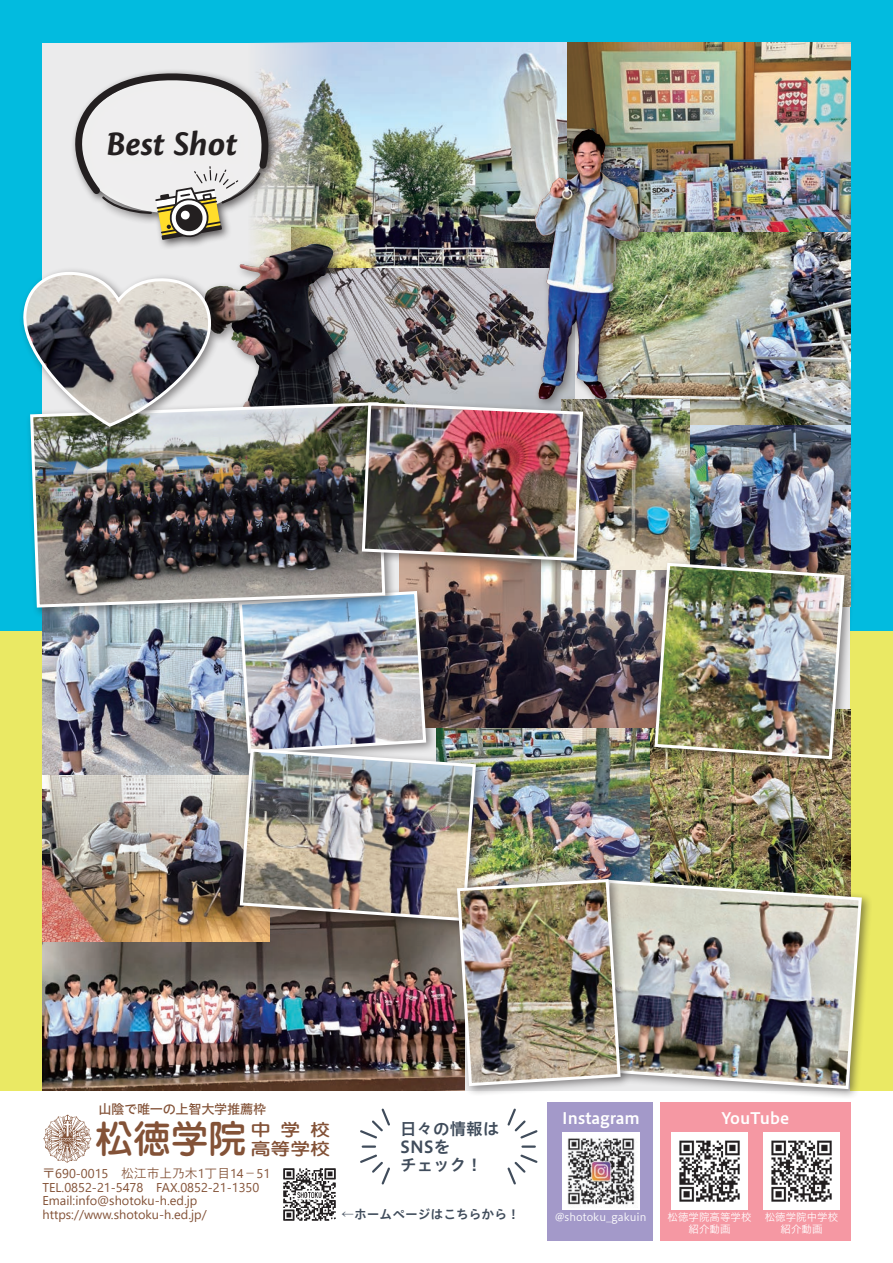
<style>
.page{position:relative;width:893px;height:1263px;background:#fff}
.page>*{position:absolute;margin:0;border:0;box-sizing:border-box;transform-origin:0 0}
.t1{font:500 37.8px "Jun 34 Pro";color:#835237}
.t2{font:italic 700 36px "Cronos Pro";color:#231f20}
.t3{font:500 16.8px "Jun 34 Pro";color:#835237;scale:1.18 1}
.t4{font:16.5px "Hiragino UD Sans Std W6";color:#404c5b}
.t5{font:15.75px "Hiragino UD Sans Std W6";color:#fff}
.t6{font:13.2px "Hiragino UD Sans Std W5";letter-spacing:-.025em;color:#835237}
.t7{font:12.75px "Yu Gothic UI";color:#835237}
.t8{font:12.75px "Hiragino UD Sans Std W6";color:#404c5b}
.t9{font:10.5px "Hiragino UD Sans Std W3";color:#fff}
</style>
<div class="page">
<div style="left:0;top:0;width:893px;height:631px;background:#02bbdf"></div>
<div style="left:0;top:631px;width:893px;height:632px;background:#eae964"></div>
<div style="left:0;top:1091px;width:893px;height:172px;background:#fff"></div>
<img style="left:650px;top:770px;width:200px;height:105px">
<img style="left:622px;top:727px;width:28px;height:148px">
<img style="left:399px;top:569px;width:251px;height:158px">
<img style="left:348px;top:268px;width:182px;height:130px">
<img style="left:689px;top:424px;width:161px;height:134px">
<img style="left:43px;top:941px;width:409px;height:149px">
<img style="left:43px;top:774px;width:194px;height:167px">
<div style="left:660px;top:1103px;width:190px;height:138px;background:#f598a3"></div>
<div style="left:548px;top:1103px;width:105px;height:138px;background:#a399c9"></div>
<img style="left:43px;top:1114px;width:48px;height:48px">
<img style="left:283px;top:1168px;width:53px;height:53px">
<img style="left:562px;top:1133px;width:77px;height:76px">
<img style="left:671px;top:1133px;width:77px;height:76px">
<img style="left:763px;top:1133px;width:77px;height:76px">
<svg style="left:360px;top:1108px;width:178px;height:77px"></svg>
<img style="left:246px;top:43px;width:321px;height:225px">
<img style="left:567px;top:43px;width:283px;height:190px">
<img style="left:43px;top:618px;width:192px;height:156px">
<img style="left:651px;top:233px;width:199px;height:191px">
<img style="left:594px;top:399px;width:95px;height:170px">
<div style="left:530px;top:125px;width:121px;height:285px;background:#231f20;opacity:.5"></div>
<img style="left:552px;top:129px;width:36px;height:57px">
<div style="left:589px;top:875px;width:283px;height:225px;background:#231f20;opacity:.5"></div>
<img style="left:631px;top:878px;width:232px;height:213px">
<div style="left:650px;top:558px;width:205px;height:212px;background:#231f20;opacity:.5"></div>
<img style="left:653px;top:561px;width:193px;height:200px">
<div style="left:452px;top:874px;width:179px;height:223px;background:#231f20;opacity:.5"></div>
<img style="left:237px;top:589px;width:385px;height:499px">
<div style="left:70px;top:68px;width:209px;height:182px;background:#231f20;opacity:.75"></div>
<svg style="left:52px;top:56px;width:231px;height:185px;background:#d5d3d2"></svg>
<div style="left:199px;top:239px;width:149px;height:182px;background:#231f20;opacity:.5"></div>
<img style="left:261px;top:244px;width:54px;height:21px">
<div style="left:25px;top:397px;width:371px;height:221px;background:#231f20;opacity:.5"></div>
<img style="left:29px;top:401px;width:358px;height:208px">
<div style="left:357px;top:398px;width:237px;height:174px;background:#231f20;opacity:.5"></div>
<img style="left:360px;top:401px;width:225px;height:161px">
<div style="left:18px;top:267px;width:204px;height:170px;background:#231f20;opacity:.5"></div>
<svg style="left:23px;top:272px;width:188px;height:157px;background:#959ea0"></svg>
<p class="t2" style="left:106px;top:123px;width:132px">Best Shot</p>
<p class="t6" style="left:99px;top:1099px;width:169px">山陰で唯一の上智大学推薦枠</p>
<p class="t5" style="left:562px;top:1106px;width:80px">Instagram</p>
<p class="t5" style="left:721px;top:1106px;width:69px">YouTube</p>
<p class="t1" style="left:95px;top:1108px;width:152px">松徳学院</p>
<p class="t4" style="left:400px;top:1116px;width:100px">日々の情報は</p>
<p class="t4" style="left:400px;top:1134px;width:51px">SNSを</p>
<p class="t4" style="left:400px;top:1152px;width:84px">チェック！</p>
<p class="t8" style="left:341px;top:1204px;width:180px">←ホームページはこちらから！</p>
<p class="t3" style="left:251px;top:1116px;width:69px">中 学 校</p>
<p class="t3" style="left:251px;top:1135px;width:69px">高等学校</p>
<p class="t7" style="left:43px;top:1162px;width:229px">〒690-0015　松江市上乃木1丁目14－51</p>
<p class="t7" style="left:43px;top:1175px;width:218px">TEL.0852-21-5478　FAX.0852-21-1350</p>
<p class="t7" style="left:43px;top:1189px;width:156px">Email:info@shotoku-h.ed.jp</p>
<p class="t7" style="left:43px;top:1202px;width:166px">https://www.shotoku-h.ed.jp/</p>
<p class="t9" style="left:555px;top:1209px;width:93px">@shotoku_gakuin</p>
<p class="t9" style="left:668px;top:1209px;width:85px">松徳学院高等学校</p>
<p class="t9" style="left:688px;top:1221px;width:43px">紹介動画</p>
<p class="t9" style="left:765px;top:1209px;width:75px">松徳学院中学校</p>
<p class="t9" style="left:780px;top:1221px;width:43px">紹介動画</p>
</div>
